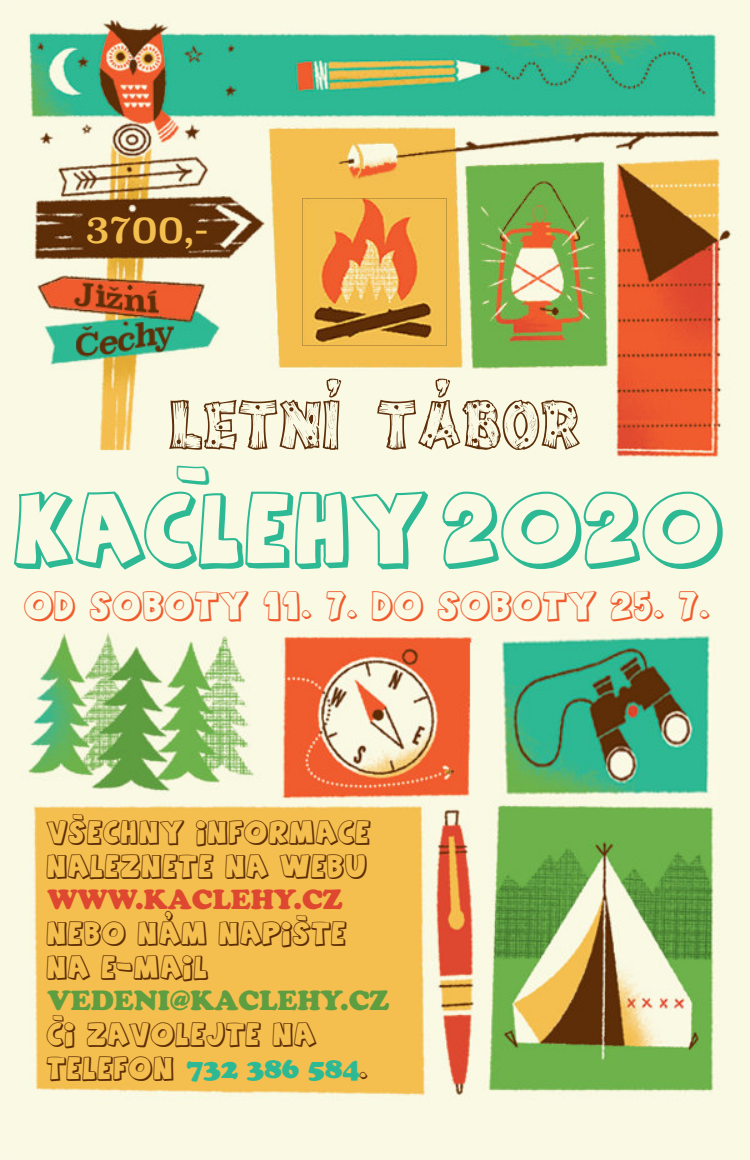
<style>
.page{position:relative;width:750px;height:1160px;background:#fff}
.page>*{position:absolute;margin:0;border:0;box-sizing:border-box;transform-origin:0 0}
.t1{font:70px "Agent Orange";color:#2db994}
.t2{font:60px "Drift Wood";color:#5d2e08}
.t3{font:45px "Agent Orange";color:#2db994}
.t4{font:37.5px "Superclarendon";color:#f4bf4e}
.t5{font:27.5px "Agent Orange";color:#f15c2e}
.t6{font:27.5px "Cooper Black Std";color:#5f9d41}
.t7{font:27.5px "Cooper Black Std";color:#2db994}
.t8{font:27.5px "Cooper Black Std";color:#df4830}
.t9{font:22.5px/33.8px "Agent Orange";color:#5d2e08}
.t10{font:15px "Agent Orange";color:#5d2e08}
.s1{font-family:"Agent Orange";font-size:22.5px;color:#5d2e08}
</style>
<div class="page">
<img style="left:0;top:0;width:750px;height:1160px">
<img style="left:74px;top:281px;width:86px;height:34px">
<img style="left:75px;top:321px;width:100px;height:37px">
<img style="left:301px;top:198px;width:147px;height:148px">
<h3 class="t4" style="left:86px;top:213px;width:124px">3700,-</h3>
<h2 class="t2" style="left:324px;top:340px;width:21px">,</h2>
<h2 class="t2" style="left:433px;top:340px;width:21px">,</h2>
<h2 class="t2" style="left:168px;top:400px;width:414px">LETNI TABOR</h2>
<h3 class="t3" style="left:179px;top:453px;width:35px">-</h3>
<h1 class="t1" style="left:16px;top:493px;width:712px">KACLEHY 2020</h1>
<p class="t5" style="left:25px;top:591px;width:688px">OD SOBOTY 11. 7. DO SOBOTY 25. 7.</p>
<p class="t10" style="left:74px;top:810px;width:13px">-</p>
<p class="t9" style="left:48px;top:815px;width:326px">VSECHNY INFORMACE<br>NALEZNETE NA WEBU</p>
<p class="t8" style="left:48px;top:889px;width:297px">WWW.KACLEHY.CZ</p>
<p class="t9" style="left:48px;top:917px;width:302px">NEBO NAM NAPISTE<br>NA E-MAIL</p>
<p class="t6" style="left:48px;top:991px;width:343px">VEDENI@KACLEHY.CZ</p>
<p class="t9" style="left:48px;top:1018px;width:271px">CI ZAVOLEJTE NA</p>
<p class="t7" style="left:48px;top:1058px;width:323px"><span class="s1">TELEFON</span> 732 386 584<span class="s1">.</span></p>
<p class="t9" style="left:165px;top:891px;width:11px">,</p>
<p class="t10" style="left:298px;top:911px;width:13px">-</p>
<p class="t10" style="left:54px;top:1011px;width:13px">-</p>
</div>
